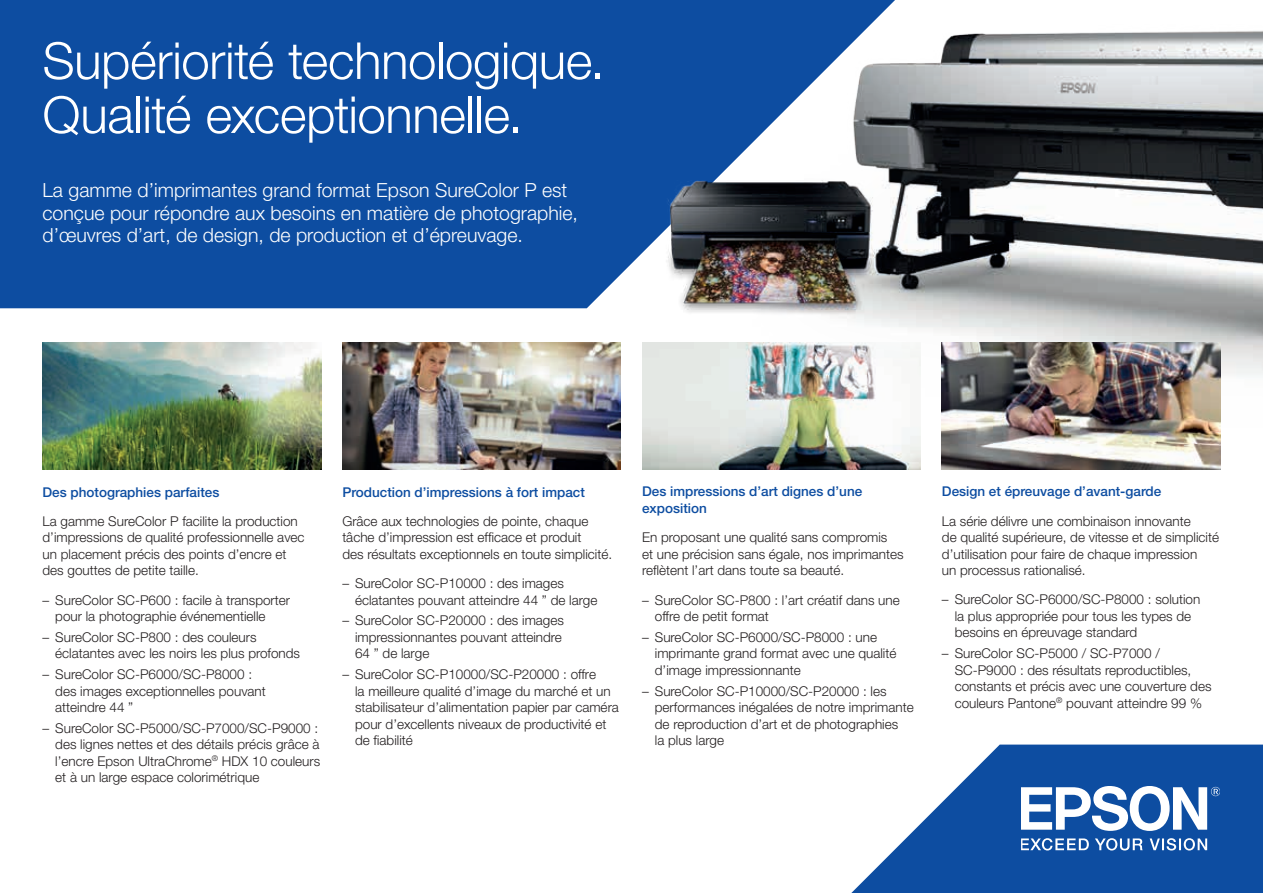
<style>
.page{position:relative;width:1263px;height:893px;background:#fff}
.page>*{position:absolute;margin:0;border:0;box-sizing:border-box;transform-origin:0 0}
.t1{font:300 51px/54px "Helvetica Neue LT Pro";letter-spacing:-.01em;color:#fff}
.t2{font:300 19.5px/22.5px "Helvetica Neue LT Pro";color:#fff}
.t3{font:300 13.5px/16.5px "Helvetica Neue LT Pro";color:#231f20}
.t4{font:500 13.5px/16.5px "Helvetica Neue LT Pro";color:#0d4da1}
</style>
<div class="page">
<svg style="left:851px;top:745px;width:412px;height:148px;fill:#0d4da1"></svg>
<svg style="left:1021px;top:838px;width:68px;height:12px"></svg>
<svg style="left:1095px;top:838px;width:48px;height:12px"></svg>
<svg style="left:1150px;top:838px;width:57px;height:12px"></svg>
<svg style="left:1021px;top:786px;width:199px;height:45px"></svg>
<div style="left:0;top:0;width:562px;height:308px;background:#0d4da1"></div>
<img style="left:43px;top:342px;width:278px;height:128px">
<img style="left:342px;top:342px;width:279px;height:128px">
<img style="left:642px;top:441px;width:279px;height:29px">
<img style="left:562px;top:0;width:701px;height:441px">
<img style="left:942px;top:342px;width:278px;height:128px">
<h1 class="t1" style="left:43px;top:33px;width:564px">Supériorité technologique.<br>Qualité exceptionnelle.</h1>
<h2 class="t2" style="left:43px;top:179px;width:537px">La gamme d’imprimantes grand format Epson SureColor P est conçue pour répondre aux besoins en matière de photographie, d’œuvres d’art, de design, de production et d’épreuvage.</h2>
<p class="t4" style="left:43px;top:483px;width:178px">Des photographies parfaites</p>
<p class="t3" style="left:43px;top:512px;width:264px">La gamme SureColor P facilite la production d’impressions de qualité professionnelle avec un placement précis des points d’encre et des gouttes de petite taille.</p>
<p class="t3" style="left:55px;top:591px;width:236px;text-indent:-13px">– SureColor SC-P600 : facile à transporter pour la photographie événementielle</p>
<p class="t3" style="left:55px;top:628px;width:246px;text-indent:-13px">– SureColor SC-P800 : des couleurs éclatantes avec les noirs les plus profonds</p>
<p class="t3" style="left:55px;top:666px;width:212px;text-indent:-13px">– SureColor SC-P6000/SC-P8000 : des images exceptionnelles pouvant atteindre 44 ”</p>
<p class="t3" style="left:55px;top:719px;width:266px;text-indent:-13px">– SureColor SC-P5000/SC-P7000/SC-P9000 : des lignes nettes et des détails précis grâce à l’encre Epson UltraChrome<sup>®</sup> HDX 10 couleurs et à un large espace colorimétrique</p>
<p class="t4" style="left:342px;top:483px;width:244px">Production d’impressions à fort impact</p>
<p class="t3" style="left:342px;top:512px;width:271px">Grâce aux technologies de pointe, chaque tâche d’impression est efficace et produit<br>des résultats exceptionnels en toute simplicité.</p>
<p class="t3" style="left:355px;top:575px;width:244px;text-indent:-13px">– SureColor SC-P10000 : des images éclatantes pouvant atteindre 44 ” de large</p>
<p class="t3" style="left:355px;top:612px;width:210px;text-indent:-13px">– SureColor SC-P20000 : des images impressionnantes pouvant atteindre<br>64 ” de large</p>
<p class="t3" style="left:355px;top:666px;width:265px;text-indent:-13px">– SureColor SC-P10000/SC-P20000 : offre<br>la meilleure qualité d’image du marché et un stabilisateur d’alimentation papier par caméra pour d’excellents niveaux de productivité et de fiabilité</p>
<p class="t4" style="left:642px;top:483px;width:222px">Des impressions d’art dignes d’une exposition</p>
<p class="t3" style="left:642px;top:529px;width:263px">En proposant une qualité sans compromis<br>et une précision sans égale, nos imprimantes reflètent l’art dans toute sa beauté.</p>
<p class="t3" style="left:655px;top:591px;width:246px;text-indent:-13px">– SureColor SC-P800 : l’art créatif dans une offre de petit format</p>
<p class="t3" style="left:655px;top:628px;width:243px;text-indent:-13px">– SureColor SC-P6000/SC-P8000 : une imprimante grand format avec une qualité d’image impressionnante</p>
<p class="t3" style="left:655px;top:682px;width:260px;text-indent:-13px">– SureColor SC-P10000/SC-P20000 : les performances inégalées de notre imprimante de reproduction d’art et de photographies<br>la plus large</p>
<p class="t4" style="left:942px;top:483px;width:221px">Design et épreuvage d’avant-garde</p>
<p class="t3" style="left:942px;top:512px;width:279px">La série délivre une combinaison innovante<br>de qualité supérieure, de vitesse et de simplicité d’utilisation pour faire de chaque impression<br>un processus rationalisé.</p>
<p class="t3" style="left:955px;top:591px;width:247px;text-indent:-13px">– SureColor SC-P6000/SC-P8000 : solution la plus appropriée pour tous les types de besoins en épreuvage standard</p>
<p class="t3" style="left:955px;top:645px;width:258px;text-indent:-13px">– SureColor SC-P5000 / SC-P7000 / SC-P9000 : des résultats reproductibles, constants et précis avec une couverture des couleurs Pantone<sup>®</sup> pouvant atteindre 99 %</p>
</div>
